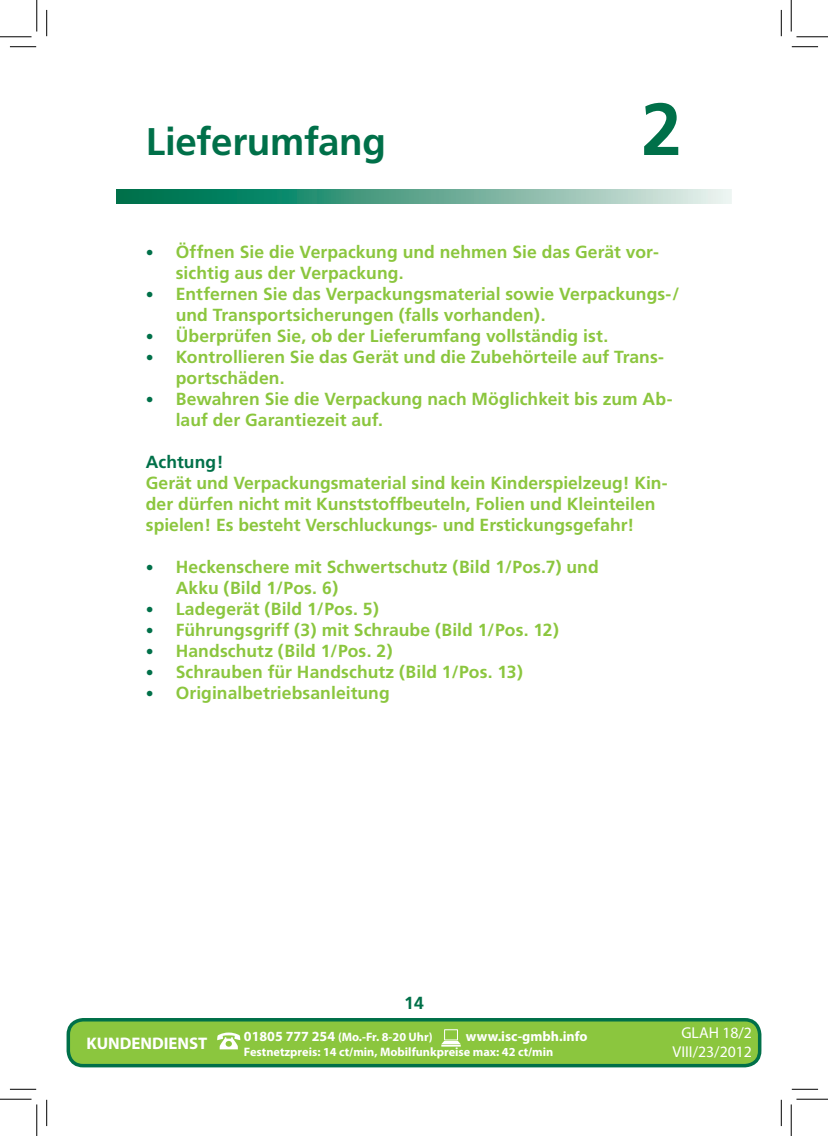
<style>
.page{position:relative;width:828px;height:1136px;background:#fff}
.page>*{position:absolute;margin:0;border:0;box-sizing:border-box;transform-origin:0 0}
.t1{font:700 73.5px "Frutiger";color:#007049}
.t2{font:700 38.5px "Frutiger";letter-spacing:-.005em;color:#007049}
.t3{font:700 17.5px/21px "Frutiger";letter-spacing:.005em;color:#8bc63e}
.t4{font:700 17.5px "Frutiger";color:#007049}
.t5{font:700 16.8px "Myriad Pro";color:#fff}
.t6{font:15.75px/18.9px "Myriad Pro";color:#fff;text-align:center}
.t7{font:700 14px "Myriad Pro";color:#fff}
.t8{font:700 12.25px/14.7px "Myriad Pro";color:#fff}
.s1{font-size:15.75px;color:#007049}
.s2{font-size:14px}
</style>
<div class="page">
<div style="left:68px;top:1019px;width:691px;height:46px;background:#8bc63e;border-radius:15px"></div>
<div style="left:67px;top:1017px;width:694px;height:50px;border:4px solid #007049;border-radius:15px"></div>
<svg style="left:441px;top:1029px;width:20px;height:17px"></svg>
<svg style="left:217px;top:1032px;width:23px;height:17px"></svg>
<svg style="left:116px;top:190px;width:615px;height:13px;background:#60a993"></svg>
<svg style="left:10px;top:46px;width:26px;height:1px"></svg>
<svg style="left:791px;top:46px;width:27px;height:1px"></svg>
<svg style="left:10px;top:1088px;width:26px;height:1px"></svg>
<svg style="left:792px;top:1088px;width:26px;height:1px"></svg>
<svg style="left:46px;top:10px;width:1px;height:26px"></svg>
<svg style="left:46px;top:1099px;width:1px;height:26px"></svg>
<svg style="left:781px;top:10px;width:1px;height:26px"></svg>
<svg style="left:781px;top:1099px;width:1px;height:26px"></svg>
<hr style="left:0;top:36px;width:32px;height:1px;background:#000">
<hr style="left:796px;top:36px;width:32px;height:1px;background:#000">
<hr style="left:0;top:1098px;width:32px;height:1px;background:#000">
<hr style="left:796px;top:1098px;width:32px;height:1px;background:#000">
<hr style="left:36px;top:0;width:1px;height:31px;background:#000">
<hr style="left:36px;top:1104px;width:1px;height:31px;background:#000">
<hr style="left:790px;top:0;width:1px;height:31px;background:#000">
<hr style="left:790px;top:1104px;width:1px;height:31px;background:#000">
<h2 class="t2" style="left:146px;top:119px;width:242px">Lieferumfang</h2>
<h1 class="t1" style="left:641px;top:86px;width:42px">2</h1>
<p class="t3" style="left:176px;top:241px;width:485px;text-indent:-30px"><span class="s1">•</span> Öffnen Sie die Verpackung und nehmen Sie das Gerät vor&shy;sichtig aus der Verpackung.</p>
<p class="t3" style="left:176px;top:283px;width:505px;text-indent:-30px"><span class="s1">•</span> Entfernen Sie das Verpackungsmaterial sowie Verpackungs-/ und Transportsicherungen (falls vorhanden).</p>
<p class="t3" style="left:146px;top:325px;width:464px"><span class="s1">•</span> Überprüfen Sie, ob der Lieferumfang vollständig ist.</p>
<p class="t3" style="left:176px;top:346px;width:490px;text-indent:-30px"><span class="s1">•</span> Kontrollieren Sie das Gerät und die Zubehörteile auf Trans&shy;portschäden.</p>
<p class="t3" style="left:176px;top:388px;width:498px;text-indent:-30px"><span class="s1">•</span> Bewahren Sie die Verpackung nach Möglichkeit bis zum Ab&shy;lauf der Garantiezeit auf.</p>
<p class="t4" style="left:146px;top:451px;width:79px">Achtung!</p>
<p class="t3" style="left:146px;top:472px;width:523px">Gerät und Verpackungsmaterial sind kein Kinderspielzeug! Kin&shy;der dürfen nicht mit Kunststoffbeuteln, Folien und Kleinteilen spielen! Es besteht Verschluckungs- und Erstickungsgefahr!</p>
<p class="t3" style="left:176px;top:556px;width:424px;text-indent:-30px"><span class="s1">•</span> Heckenschere mit Schwertschutz (Bild 1/Pos.7) und<br>Akku (Bild 1/Pos. 6)</p>
<p class="t3" style="left:146px;top:598px;width:234px"><span class="s1">•</span> Ladegerät (Bild 1/Pos. 5)</p>
<p class="t3" style="left:146px;top:619px;width:414px"><span class="s1">•</span> Führungsgriff (3) mit Schraube (Bild 1/Pos. 12)</p>
<p class="t3" style="left:146px;top:640px;width:248px"><span class="s1">•</span> Handschutz (Bild 1/Pos. 2)</p>
<p class="t3" style="left:146px;top:661px;width:378px"><span class="s1">•</span> Schrauben für Handschutz (Bild 1/Pos. 13)</p>
<p class="t3" style="left:146px;top:682px;width:245px"><span class="s1">•</span> Originalbetriebsanleitung</p>
<p class="t4" style="left:404px;top:992px;width:21px">14</p>
<p class="t8" style="left:244px;top:1028px;width:311px"><span class="s2">01805 777 254</span> (Mo.-Fr. 8-20 Uhr)<br>Festnetzpreis: 14 ct/min, Mobilfunkpreise max: 42 ct/min</p>
<p class="t5" style="left:86px;top:1031px;width:122px">KUNDENDIENST</p>
<p class="t7" style="left:466px;top:1026px;width:123px">www.isc-gmbh.info</p>
<p class="t6" style="left:672px;top:1022px;width:81px">GLAH 18/2<br>VIII/23/2012</p>
</div>
